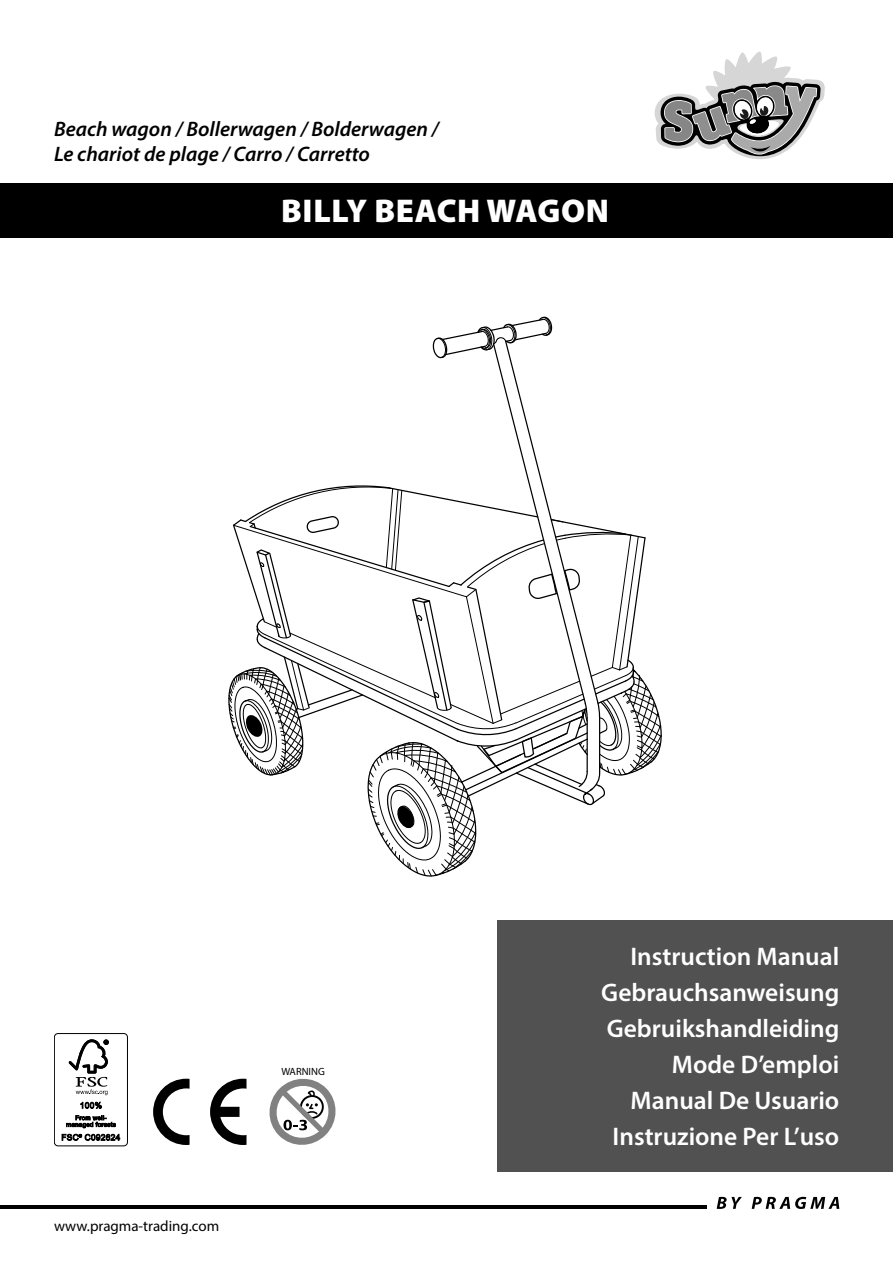
<style>
.page{position:relative;width:893px;height:1263px;background:#fff}
.page>*{position:absolute;margin:0;border:0;box-sizing:border-box;transform-origin:0 0}
.t1{font:900 33px "Myriad Pro";letter-spacing:.02em;color:#fff}
.t2{font:600 25.5px/36px "Myriad Pro";color:#fff;text-align:right}
.t3{font:italic 600 21px/25.2px "Myriad Pro";color:#000}
.t4{font:15px "Myriad Pro";color:#000}
.t5{font:10.5px "Myriad Pro";color:#000}
</style>
<div class="page">
<div style="left:0;top:184px;width:893px;height:54px;background:#000"></div>
<svg style="left:654px;top:51px;width:171px;height:108px"></svg>
<svg style="left:717px;top:1197px;width:25px;height:12px"></svg>
<svg style="left:752px;top:1197px;width:87px;height:12px"></svg>
<hr style="left:0;top:1205px;width:706px;height:4px;background:#000">
<div style="left:497px;top:920px;width:396px;height:252px;background:#515151"></div>
<svg style="left:153px;top:1079px;width:37px;height:66px"></svg>
<svg style="left:210px;top:1079px;width:36px;height:66px"></svg>
<svg style="left:269px;top:1079px;width:66px;height:66px"></svg>
<div style="left:54px;top:1033px;width:74px;height:113px;border:1px solid #000;border-radius:4px"></div>
<svg style="left:69px;top:1039px;width:40px;height:56px"></svg>
<svg style="left:80px;top:1102px;width:22px;height:7px"></svg>
<svg style="left:66px;top:1115px;width:50px;height:13px"></svg>
<svg style="left:62px;top:1134px;width:58px;height:7px"></svg>
<svg style="left:228px;top:316px;width:434px;height:561px"></svg>
<p class="t3" style="left:54px;top:115px;width:386px">Beach wagon / Bollerwagen / Bolderwagen /<br>Le chariot de plage / Carro / Carretto</p>
<p class="t1" style="left:281px;top:189px;width:329px">BILLY BEACH WAGON</p>
<p class="t4" style="left:54px;top:1216px;width:167px">www.pragma-trading.com</p>
<p class="t5" style="left:281px;top:1065px;width:45px">WARNING</p>
<p class="t2" style="left:601px;top:937px;width:240px">Instruction Manual<br>Gebrauchsanweisung<br>Gebruikshandleiding<br>Mode D’emploi<br>Manual De Usuario<br>Instruzione Per L’uso</p>
</div>
